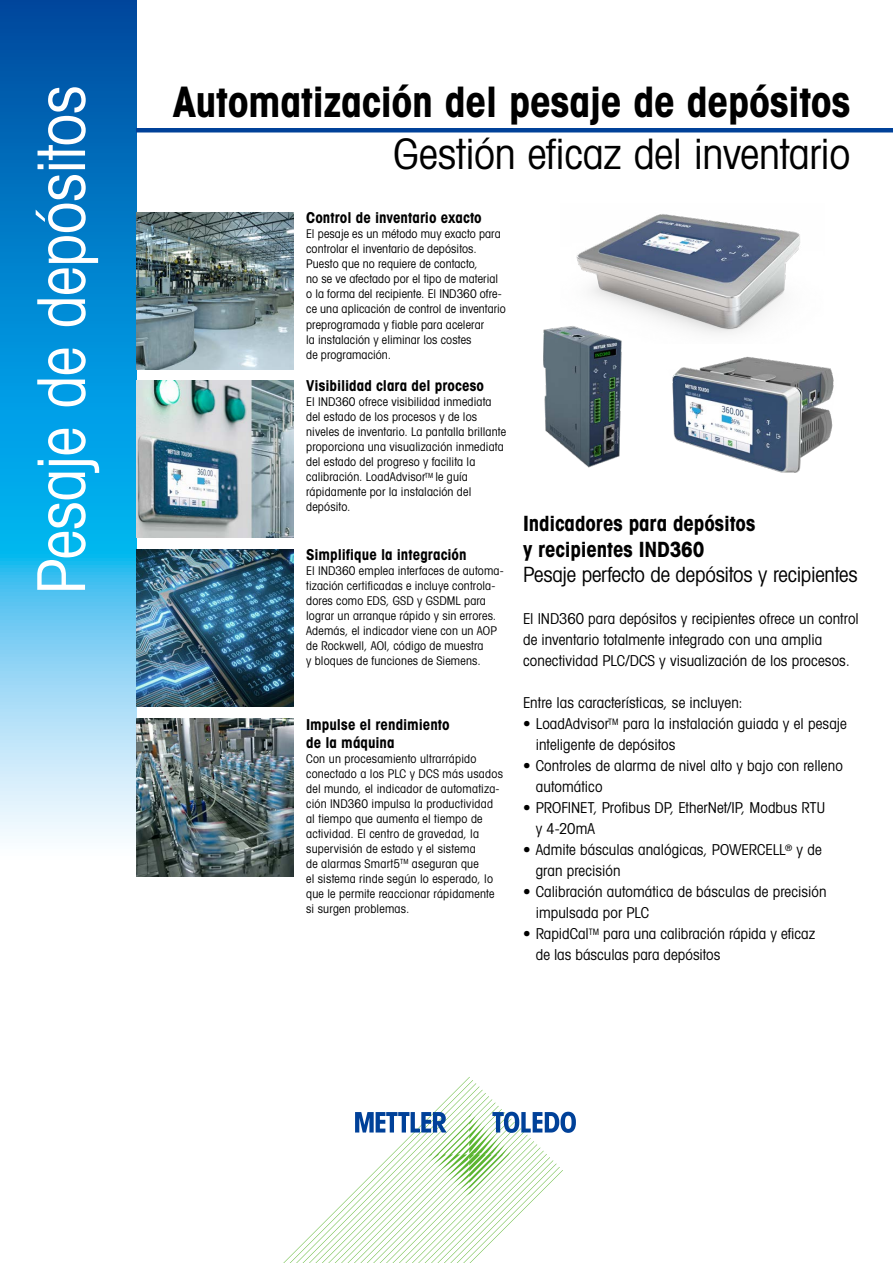
<style>
.page{position:relative;width:893px;height:1263px;background:#fff}
.page>*{position:absolute;margin:0;border:0;box-sizing:border-box;transform-origin:0 0}
.t1{font:66px "Avant Gardefor MT Bk";letter-spacing:-.01em;color:#fff}
.t2{font:42px "Avant Gardefor MT Bd";letter-spacing:-.005em;color:#000}
.t3{font:42px "Avant Gardefor MT Bk";letter-spacing:-.005em;color:#000}
.t4{font:21px/25.5px "Avant Gardefor MT Bd";letter-spacing:-.005em;color:#000}
.t5{font:21px "Avant Gardefor MT Bk";letter-spacing:-.01em;color:#000}
.t6{font:15px/21px "Avant Gardefor MT Bk";letter-spacing:.005em;color:#000}
.t7{font:15px/18px "Avant Gardefor MT Bd";color:#000}
.t8{font:12px/15px "Avant Gardefor MT Bk";letter-spacing:.015em;color:#000}
</style>
<div class="page">
<svg style="left:283px;top:1077px;width:293px;height:186px"></svg>
<svg style="left:0;top:0;width:136px;height:839px;background:#34a0db"></svg>
<hr style="left:136px;top:128px;width:757px;height:4px;background:#004199">
<img style="left:136px;top:719px;width:157px;height:157px">
<img style="left:136px;top:549px;width:157px;height:158px">
<img style="left:136px;top:213px;width:157px;height:157px">
<img style="left:136px;top:381px;width:157px;height:157px">
<img style="left:672px;top:356px;width:162px;height:117px">
<img style="left:576px;top:214px;width:224px;height:119px">
<img style="left:543px;top:322px;width:83px;height:146px">
<h1 class="t1" style="left:21px;top:595px;width:511px;rotate:-90deg">Pesaje de depósitos</h1>
<h2 class="t2" style="left:173px;top:75px;width:679px">Automatización del pesaje de depósitos</h2>
<h2 class="t3" style="left:394px;top:128px;width:458px">Gestión eficaz del inventario</h2>
<p class="t7" style="left:306px;top:209px;width:177px">Control de inventario exacto</p>
<p class="t8" style="left:306px;top:226px;width:201px">El pesaje es un método muy exacto para controlar el inventario de depósitos.<br>Puesto que no requiere de contacto,<br>no se ve afectado por el tipo de material o la forma del recipiente. El IND360 ofre&shy;ce una aplicación de control de inventario preprogramada y fiable para acelerar<br>la instalación y eliminar los costes<br>de programación.</p>
<p class="t7" style="left:306px;top:377px;width:179px">Visibilidad clara del proceso</p>
<p class="t8" style="left:306px;top:394px;width:201px">El IND360 ofrece visibilidad inmediata del estado de los procesos y de los niveles de inventario. La pantalla brillante proporciona una visualización inmediata del estado del progreso y facilita la calibración. LoadAdvisor<sup>TM</sup> le guía rápidamente por la instalación del depósito.</p>
<p class="t7" style="left:306px;top:545px;width:162px">Simplifique la integración</p>
<p class="t8" style="left:306px;top:563px;width:199px">El IND360 emplea interfaces de automa&shy;tización certificadas e incluye controla&shy;dores como EDS, GSD y GSDML para lograr un arranque rápido y sin errores.<br>Además, el indicador viene con un AOP de Rockwell, AOI, código de muestra<br>y bloques de funciones de Siemens.</p>
<p class="t7" style="left:306px;top:715px;width:145px">Impulse el rendimiento de la máquina</p>
<p class="t8" style="left:306px;top:751px;width:198px">Con un procesamiento ultrarrápido conectado a los PLC y DCS más usados del mundo, el indicador de automatiza&shy;ción IND360 impulsa la productividad al tiempo que aumenta el tiempo de actividad. El centro de gravedad, la supervisión de estado y el sistema<br>de alarmas Smart5<sup>TM</sup> aseguran que<br>el sistema rinde según lo esperado, lo que le permite reaccionar rápidamente si surgen problemas.</p>
<h3 class="t4" style="left:523px;top:510px;width:234px">Indicadores para depósitos y recipientes IND360</h3>
<h3 class="t5" style="left:523px;top:562px;width:336px">Pesaje perfecto de depósitos y recipientes</h3>
<p class="t6" style="left:523px;top:608px;width:337px">El IND360 para depósitos y recipientes ofrece un control de inventario totalmente integrado con una amplia conectividad PLC/DCS y visualización de los procesos.</p>
<p class="t6" style="left:523px;top:692px;width:221px">Entre las características, se incluyen:</p>
<p class="t6" style="left:536px;top:713px;width:313px;text-indent:-13px">• LoadAdvisor<sup>TM</sup> para la instalación guiada y el pesaje inteligente de depósitos</p>
<p class="t6" style="left:536px;top:755px;width:309px;text-indent:-13px">• Controles de alarma de nivel alto y bajo con relleno automático</p>
<p class="t6" style="left:536px;top:797px;width:291px;text-indent:-13px">• PROFINET, Profibus DP, EtherNet/IP, Modbus RTU y 4-20mA</p>
<p class="t6" style="left:536px;top:839px;width:287px;text-indent:-13px">• Admite básculas analógicas, POWERCELL<sup>®</sup> y de gran precisión</p>
<p class="t6" style="left:536px;top:881px;width:292px;text-indent:-13px">• Calibración automática de básculas de precisión impulsada por PLC</p>
<p class="t6" style="left:536px;top:923px;width:281px;text-indent:-13px">• RapidCal<sup>TM</sup> para una calibración rápida y eficaz de las básculas para depósitos</p>
</div>
